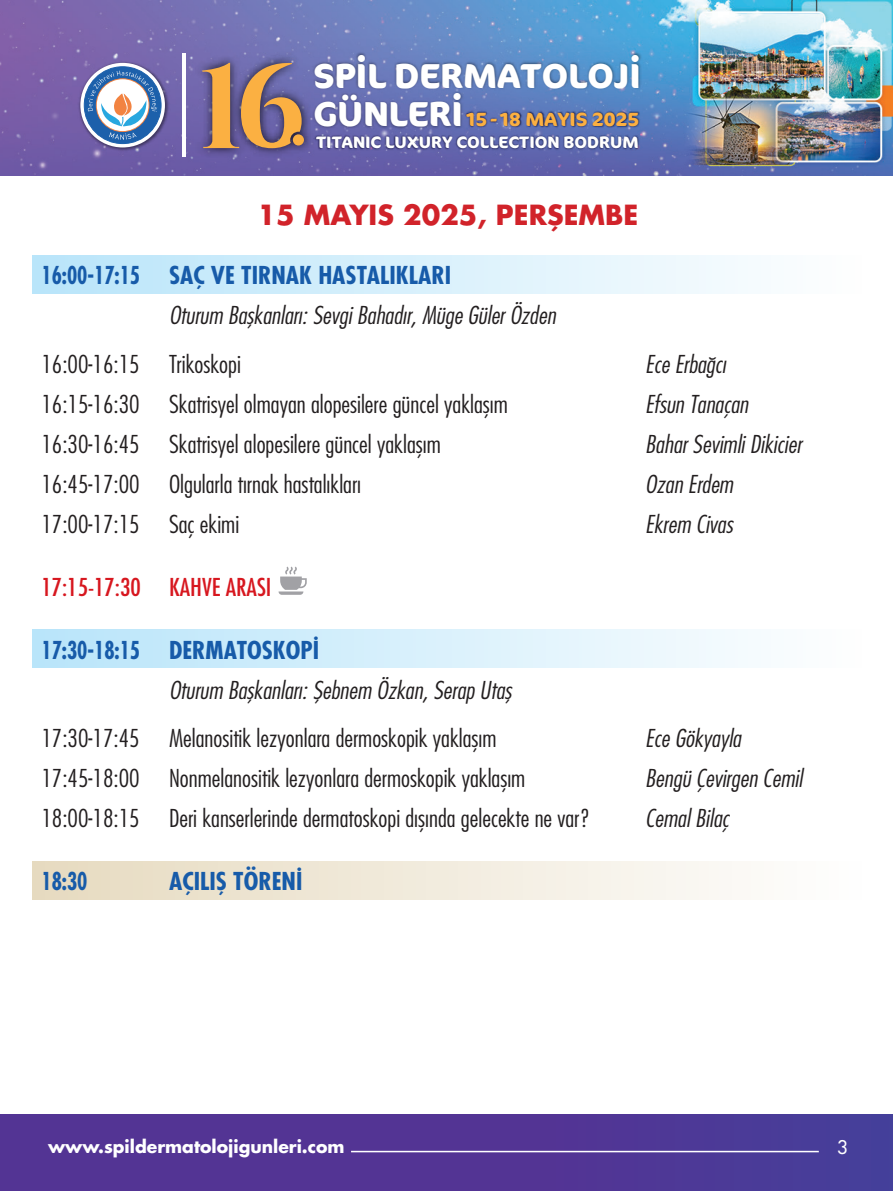
<style>
.page{position:relative;width:893px;height:1191px;background:#fff}
.page>*{position:absolute;margin:0;border:0;box-sizing:border-box;transform-origin:0 0}
.t1{font:700 34.8px/38.4px "Cocon";color:#fff}
.t2{font:27px "Futura Bold Tr";color:#d1232a}
.t3{font:24px "Futura Cond Light Tr";color:#231f20;scale:1.05 1}
.t4{font:24px "Futura Cond Light Ita Tr";color:#231f20;scale:1.05 1}
.t5{font:24px "Futura Cond Bold Tr";color:#175ba9;scale:.87 1}
.t6{font:24px "Futura Cond Nr Tr";color:#d7171f;scale:1.05 1}
.t7{font:24px "Futura Cond Bold Tr";color:#175ba9;scale:1.05 1}
.t8{font:700 19.2px "Cocon";color:#fbb042}
.t9{font:18.3px "Futura Normal Tr";color:#fff}
.t10{font:17.4px "Futura Bold Tr";color:#fff}
.t11{font:700 16.5px "Cocon";color:#fff}
</style>
<div class="page">
<img style="left:0;top:0;width:893px;height:176px">
<div style="left:0;top:1115px;width:893px;height:76px;background:#533494"></div>
<hr style="left:182px;top:53px;width:3px;height:104px;background:#fff">
<img style="left:78px;top:60px;width:92px;height:93px">
<svg style="left:80px;top:63px;width:85px;height:84px"></svg>
<div style="left:84px;top:67px;width:77px;height:77px;background:#1c60ab;border-radius:50%"></div>
<div style="left:84px;top:66px;width:77px;height:78px;border:1px solid #1c60ab;border-radius:50%"></div>
<svg style="left:88px;top:71px;width:69px;height:69px"></svg>
<img style="left:318px;top:51px;width:328px;height:90px">
<img style="left:189px;top:49px;width:129px;height:113px">
<svg style="left:202px;top:61px;width:100px;height:87px;background:#a37f6f"></svg>
<div style="left:293px;top:134px;width:11px;height:11px;background:#fbb042;border-radius:50%"></div>
<img style="left:314px;top:132px;width:329px;height:24px">
<img style="left:464px;top:107px;width:179px;height:28px">
<hr style="left:351px;top:1150px;width:468px;height:2px;background:#fff">
<div style="left:32px;top:861px;width:829px;height:38px;background:linear-gradient(to right,#e6dabf,#fefefe)"></div>
<div style="left:32px;top:255px;width:829px;height:38px;background:linear-gradient(to right,#b8e4fa,#fefefe)"></div>
<div style="left:32px;top:629px;width:829px;height:39px;background:linear-gradient(to right,#b8e4fa,#fefefe)"></div>
<svg style="left:279px;top:566px;width:28px;height:29px"></svg>
<h1 class="t1" style="left:313px;top:57px;width:329px">SPİL DERMATOLOJİ<br>GÜNLERİ</h1>
<p class="t11" style="left:316px;top:132px;width:324px">TITANIC LUXURY COLLECTION BODRUM</p>
<p class="t8" style="left:466px;top:107px;width:174px">15- 18 MAYIS 2025</p>
<p class="t2" style="left:257px;top:196px;width:382px">15 MAYIS 2025, PERŞEMBE</p>
<p class="t5" style="left:41px;top:260px;width:472px">16:00-17:15 SAÇ VE TIRNAK HASTALIKLARI</p>
<p class="t4" style="left:169px;top:300px;width:370px">Oturum Başkanları: Sevgi Bahadır, Müge Güler Özden</p>
<p class="t3" style="left:41px;top:349px;width:192px">16:00-16:15 Trikoskopi</p>
<p class="t4" style="left:645px;top:349px;width:78px">Ece Erbağcı</p>
<p class="t3" style="left:41px;top:389px;width:446px">16:15-16:30 Skatrisyel olmayan alopesilere güncel yaklaşım</p>
<p class="t4" style="left:645px;top:389px;width:99px">Efsun Tanaçan</p>
<p class="t3" style="left:41px;top:429px;width:382px">16:30-16:45 Skatrisyel alopesilere güncel yaklaşım</p>
<p class="t4" style="left:645px;top:429px;width:150px">Bahar Sevimli Dikicier</p>
<p class="t3" style="left:41px;top:469px;width:306px">16:45-17:00 Olgularla tırnak hastalıkları</p>
<p class="t4" style="left:645px;top:469px;width:85px">Ozan Erdem</p>
<p class="t3" style="left:41px;top:509px;width:190px">17:00-17:15 Saç ekimi</p>
<p class="t4" style="left:645px;top:509px;width:85px">Ekrem Civas</p>
<p class="t6" style="left:41px;top:572px;width:221px">17:15-17:30 KAHVE ARASI</p>
<p class="t5" style="left:41px;top:634px;width:321px">17:30-18:15 DERMATOSKOPİ</p>
<p class="t4" style="left:169px;top:675px;width:328px">Oturum Başkanları: Şebnem Özkan, Serap Utaş</p>
<p class="t3" style="left:41px;top:723px;width:435px">17:30-17:45 Melanositik lezyonlara dermoskopik yaklaşım</p>
<p class="t4" style="left:645px;top:723px;width:93px">Ece Gökyayla</p>
<p class="t3" style="left:41px;top:763px;width:462px">17:45-18:00 Nonmelanositik lezyonlara dermoskopik yaklaşım</p>
<p class="t4" style="left:645px;top:763px;width:151px">Bengü Çevirgen Cemil</p>
<p class="t3" style="left:41px;top:803px;width:524px">18:00-18:15 Deri kanserlerinde dermatoskopi dışında gelecekte ne var?</p>
<p class="t4" style="left:645px;top:803px;width:81px">Cemal Bilaç</p>
<p class="t5" style="left:41px;top:866px;width:54px">18:30</p>
<p class="t7" style="left:169px;top:866px;width:129px">AÇILIŞ TÖRENİ</p>
<p class="t10" style="left:48px;top:1133px;width:298px">www.spildermatolojigunleri.com</p>
<p class="t9" style="left:837px;top:1135px;width:12px">3</p>
</div>
